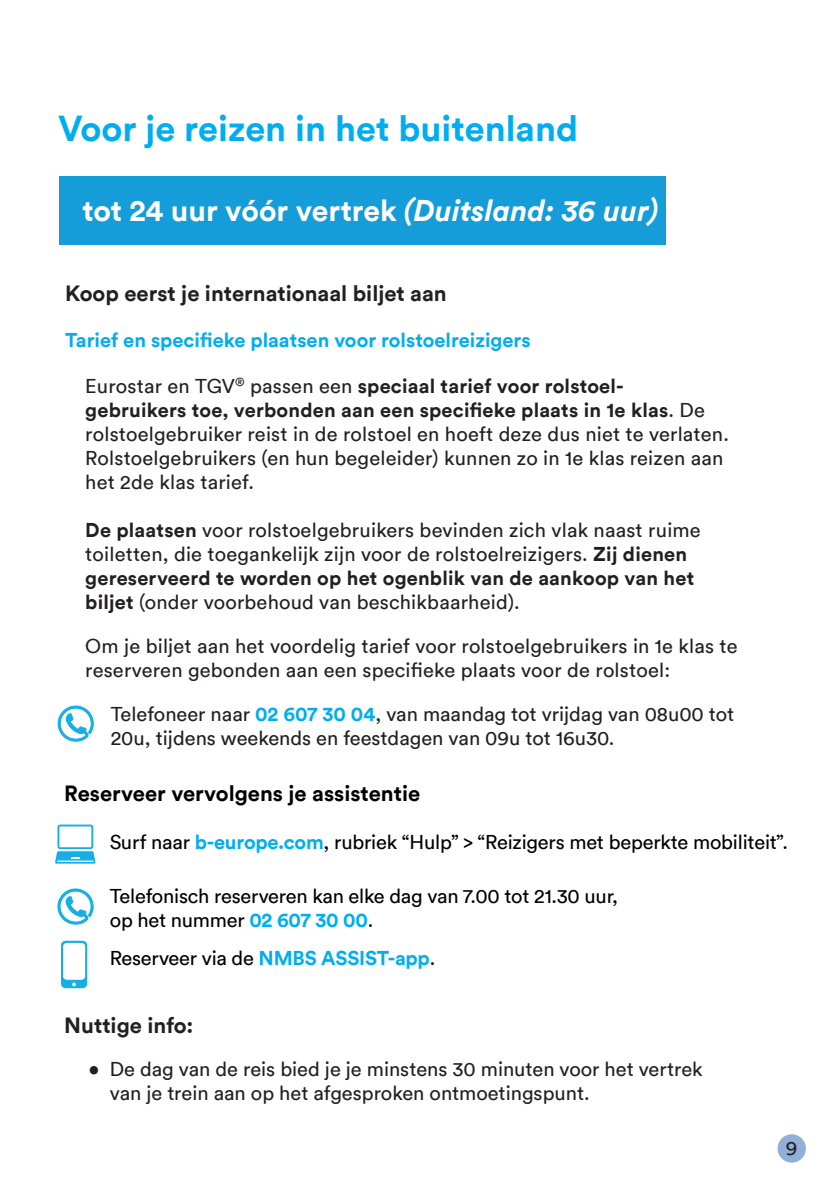
<style>
.page{position:relative;width:840px;height:1191px;background:#fff}
.page>*{position:absolute;margin:0;border:0;box-sizing:border-box;transform-origin:0 0}
.t1{font:700 36px "Circular";color:#00aeef}
.t2{font:700 30px "Circular";color:#fff}
.t3{font:700 22px "Circular";color:#231f20}
.t4{font:700 22px "Circular";color:#000001}
.t5{font:20px/24px "Circular";letter-spacing:.01em;color:#231f20}
.t6{font:20px/24px "Circular";letter-spacing:-.01em;color:#000001}
.t7{font:700 20px "Circular";color:#00aeef}
.s1{font-style:italic}
.s2{font-weight:700}
.s3{font-weight:700;color:#00aeef}
</style>
<div class="page">
<div style="left:777px;top:1134px;width:28px;height:28px;background:#91afd7;border-radius:50%"></div>
<div style="left:59px;top:176px;width:607px;height:69px;background:#149dd9"></div>
<svg style="left:55px;top:824px;width:40px;height:39px"></svg>
<svg style="left:58px;top:888px;width:35px;height:36px"></svg>
<svg style="left:58px;top:706px;width:35px;height:35px"></svg>
<svg style="left:61px;top:940px;width:26px;height:48px"></svg>
<h1 class="t1" style="left:58px;top:105px;width:521px">Voor je reizen in het buitenland</h1>
<h2 class="t2" style="left:82px;top:191px;width:577px">tot 24 uur vóór vertrek <span class="s1">(Duitsland: 36 uur)</span></h2>
<p class="t3" style="left:65px;top:279px;width:383px">Koop eerst je internationaal biljet aan</p>
<p class="t7" style="left:65px;top:327px;width:466px">Tarief en specifieke plaatsen voor rolstoelreizigers</p>
<p class="t5" style="left:85px;top:373px;width:644px">Eurostar en TGV<sup>®</sup> passen een <span class="s2">speciaal tarief voor rolstoel&shy;gebruikers toe, verbonden aan een specifieke plaats in 1e klas</span>. De rolstoelgebruiker reist in de rolstoel en hoeft deze dus niet te verlaten.<br>Rolstoelgebruikers (en hun begeleider) kunnen zo in 1e klas reizen aan het 2de klas tarief.</p>
<p class="t5" style="left:85px;top:517px;width:616px"><span class="s2">De plaatsen</span> voor rolstoelgebruikers bevinden zich vlak naast ruime toiletten, die toegankelijk zijn voor de rolstoelreizigers. <span class="s2">Zij dienen gereserveerd te worden op het ogenblik van de aankoop van het biljet</span> (onder voorbehoud van beschikbaarheid).</p>
<p class="t5" style="left:85px;top:633px;width:653px">Om je biljet aan het voordelig tarief voor rolstoelgebruikers in 1e klas te reserveren gebonden aan een specifieke plaats voor de rolstoel:</p>
<p class="t5" style="left:111px;top:701px;width:625px">Telefoneer naar <span class="s3">02 607 30 04</span>, van maandag tot vrijdag van 08u00 tot<br>20u, tijdens weekends en feestdagen van 09u tot 16u30.</p>
<p class="t4" style="left:64px;top:779px;width:357px">Reserveer vervolgens je assistentie</p>
<p class="t6" style="left:110px;top:830px;width:679px">Surf naar <span class="s3">b-europe.com</span>, rubriek “Hulp” &gt; “Reizigers met beperkte mobiliteit”.</p>
<p class="t6" style="left:110px;top:884px;width:509px">Telefonisch reserveren kan elke dag van 7.00 tot 21.30 uur, op het nummer <span class="s3">02 607 30 00</span>.</p>
<p class="t6" style="left:110px;top:946px;width:327px">Reserveer via de <span class="s3">NMBS ASSIST-app</span>.</p>
<p class="t3" style="left:64px;top:1011px;width:131px">Nuttige info:</p>
<p class="t5" style="left:110px;top:1056px;width:594px;text-indent:-21px">• De dag van de reis bied je je minstens 30 minuten voor het vertrek van je trein aan op het afgesproken ontmoetingspunt.</p>
<p class="t5" style="left:785px;top:1136px;width:13px">9</p>
</div>
